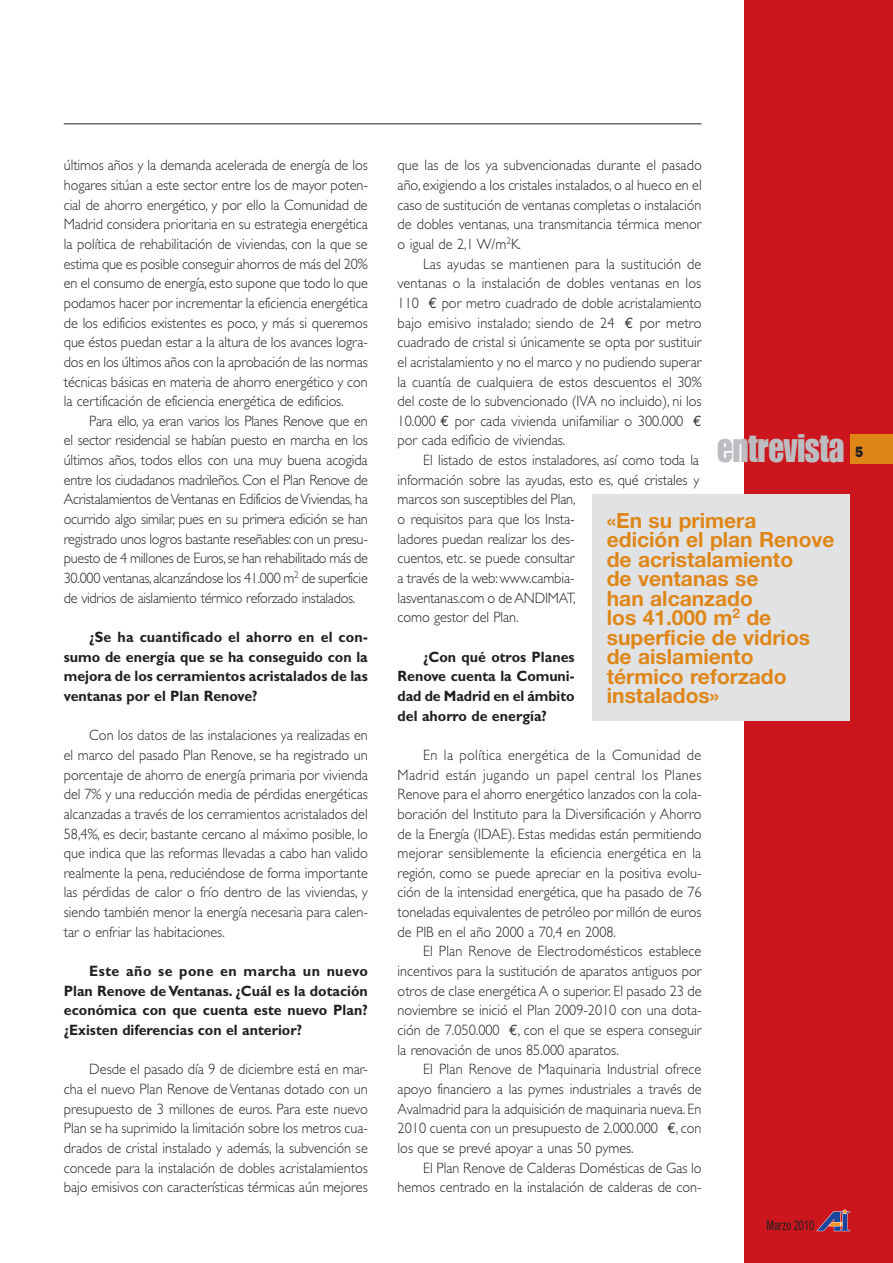
<style>
.page{position:relative;width:893px;height:1263px;background:#fff}
.page>*{position:absolute;margin:0;border:0;box-sizing:border-box;transform-origin:0 0}
.t1{font:39px "Impact";letter-spacing:-.01em;color:#bcbdc0;scale:.9 1}
.t2{font:700 21px/19.5px "Helvetica Neue";color:#df8619}
.t3{font:300 15px/19.6px "Gill Sans";color:#231f20;text-align:justify;scale:.95 1}
.t4{font:700 15px/19.6px "Gill Sans";color:#231f20;text-align:justify;scale:.95 1}
.t5{font:800 15px "Franklin Gothic";color:#231f20;scale:.9 1}
.t6{font:condensed 13.5px "Helvetica Neue";color:#231f20;scale:.8 1}
.s1{font-family:"Euro Mono";font-weight:400}
</style>
<div class="page">
<div style="left:744px;top:0;width:149px;height:1263px;background:#cd151d"></div>
<div style="left:850px;top:434px;width:43px;height:30px;background:#df8619"></div>
<hr style="left:64px;top:123px;width:638px;height:1px;background:#231f20">
<svg style="left:816px;top:1210px;width:34px;height:21px"></svg>
<div style="left:593px;top:494px;width:257px;height:227px;background:#e1e2e4"></div>
<p class="t3" style="left:64px;top:157px;width:322px">últimos años y la demanda acelerada de energía de los hogares sitúan a este sector entre los de mayor poten&shy;cial de ahorro energético, y por ello la Comunidad de Madrid considera prioritaria en su estrategia energética la política de rehabilitación de viviendas, con la que se estima que es posible conseguir ahorros de más del 20% en el consumo de energía, esto supone que todo lo que podamos hacer por incrementar la eficiencia energética de los edificios existentes es poco, y más si queremos que éstos puedan estar a la altura de los avances logra&shy;dos en los últimos años con la aprobación de las normas técnicas básicas en materia de ahorro energético y con la certificación de eficiencia energética de edificios.</p>
<p class="t3" style="left:64px;top:413px;width:322px;text-indent:26px">Para ello, ya eran varios los Planes Renove que en el sector residencial se habían puesto en marcha en los últimos años, todos ellos con una muy buena acogida entre los ciudadanos madrileños. Con el Plan Renove de Acristalamientos de Ventanas en Edificios de Viviendas, ha ocurrido algo similar, pues en su primera edición se han registrado unos logros bastante reseñables: con un presu&shy;puesto de 4 millones de Euros, se han rehabilitado más de 30.000 ventanas, alcanzándose los 41.000 m<sup>2</sup> de superficie de vidrios de aislamiento térmico reforzado instalados.</p>
<p class="t4" style="left:64px;top:629px;width:322px;text-indent:26px">¿Se ha cuantificado el ahorro en el con&shy;sumo de energía que se ha conseguido con la mejora de los cerramientos acristalados de las ventanas por el Plan Renove?</p>
<p class="t3" style="left:64px;top:727px;width:322px;text-indent:26px">Con los datos de las instalaciones ya realizadas en el marco del pasado Plan Renove, se ha registrado un porcentaje de ahorro de energía primaria por vivienda del 7% y una reducción media de pérdidas energéticas alcanzadas a través de los cerramientos acristalados del 58,4%, es decir, bastante cercano al máximo posible, lo que indica que las reformas llevadas a cabo han valido realmente la pena, reduciéndose de forma importante las pérdidas de calor o frío dentro de las viviendas, y siendo también menor la energía necesaria para calen&shy;tar o enfriar las habitaciones.</p>
<p class="t4" style="left:64px;top:963px;width:322px;text-indent:26px">Este año se pone en marcha un nuevo Plan Renove de Ventanas. ¿Cuál es la dotación económica con que cuenta este nuevo Plan? ¿Existen diferencias con el anterior?</p>
<p class="t3" style="left:64px;top:1061px;width:322px;text-indent:26px">Desde el pasado día 9 de diciembre está en mar&shy;cha el nuevo Plan Renove de Ventanas dotado con un presupuesto de 3 millones de euros. Para este nuevo Plan se ha suprimido la limitación sobre los metros cua&shy;drados de cristal instalado y además, la subvención se concede para la instalación de dobles acristalamientos bajo emisivos con características térmicas aún mejores</p>
<p class="t3" style="left:398px;top:157px;width:322px">que las de los ya subvencionadas durante el pasado año, exigiendo a los cristales instalados, o al hueco en el caso de sustitución de ventanas completas o instalación de dobles ventanas, una transmitancia térmica menor o igual de 2,1 W/m<sup>2</sup>K.</p>
<p class="t3" style="left:398px;top:255px;width:322px;text-indent:26px">Las ayudas se mantienen para la sustitución de ventanas o la instalación de dobles ventanas en los 110 <span class="s1">€</span> por metro cuadrado de doble acristalamiento bajo emisivo instalado; siendo de 24 <span class="s1">€</span> por metro cuadrado de cristal si únicamente se opta por sustituir el acristalamiento y no el marco y no pudiendo superar la cuantía de cualquiera de estos descuentos el 30% del coste de lo subvencionado (IVA no incluido), ni los 10.000 <span class="s1">€</span> por cada vivienda unifamiliar o 300.000 <span class="s1">€ </span>por cada edificio de viviendas.</p>
<p class="t3" style="left:398px;top:452px;width:319px;text-align:left;text-indent:26px">El listado de estos instaladores, así como toda la información sobre las ayudas, esto es, qué cristales y marcos son susceptibles del Plan,<br>o requisitos para que los Insta-<br>ladores puedan realizar los des-<br>cuentos, etc. se puede consultar<br>a través de la web: www.cambia-<br>lasventanas.com o de ANDIMAT,<br>como gestor del Plan.</p>
<p class="t4" style="left:398px;top:648px;width:188px;text-indent:26px">¿Con qué otros Planes Renove cuenta la Comuni&shy;dad de Madrid en el ámbito del ahorro de energía?</p>
<p class="t3" style="left:398px;top:747px;width:322px;text-indent:26px">En la política energética de la Comunidad de Madrid están jugando un papel central los Planes Renove para el ahorro energético lanzados con la cola&shy;boración del Instituto para la Diversificación y Ahorro de la Energía (IDAE). Estas medidas están permitiendo mejorar sensiblemente la eficiencia energética en la región, como se puede apreciar en la positiva evolu&shy;ción de la intensidad energética, que ha pasado de 76 toneladas equivalentes de petróleo por millón de euros de PIB en el año 2000 a 70,4 en 2008.</p>
<p class="t3" style="left:398px;top:943px;width:322px;text-indent:26px">El Plan Renove de Electrodomésticos establece incentivos para la sustitución de aparatos antiguos por otros de clase energética A o superior. El pasado 23 de noviembre se inició el Plan 2009-2010 con una dota&shy;ción de 7.050.000 <span class="s1">€</span>, con el que se espera conseguir la renovación de unos 85.000 aparatos.</p>
<p class="t3" style="left:398px;top:1061px;width:322px;text-indent:26px">El Plan Renove de Maquinaria Industrial ofrece apoyo financiero a las pymes industriales a través de Avalmadrid para la adquisición de maquinaria nueva. En 2010 cuenta con un presupuesto de 2.000.000 <span class="s1">€</span>, con los que se prevé apoyar a unas 50 pymes.</p>
<p class="t3" style="left:398px;top:1159px;width:322px;text-align:right">El Plan Renove de Calderas Domésticas de Gas lo hemos centrado en la instalación de calderas de con-</p>
<h1 class="t1" style="left:717px;top:434px;width:143px">entrevista</h1>
<p class="t5" style="left:855px;top:446px;width:10px">5</p>
<h2 class="t2" style="left:607px;top:512px;width:229px">«En su primera edición el plan Renove de acristalamiento<br>de ventanas se<br>han alcanzado<br>los 41.000 m<sup>2</sup> de superficie de vidrios de aislamiento térmico reforzado instalados»</h2>
<p class="t6" style="left:767px;top:1220px;width:61px">Marzo 2010</p>
</div>
